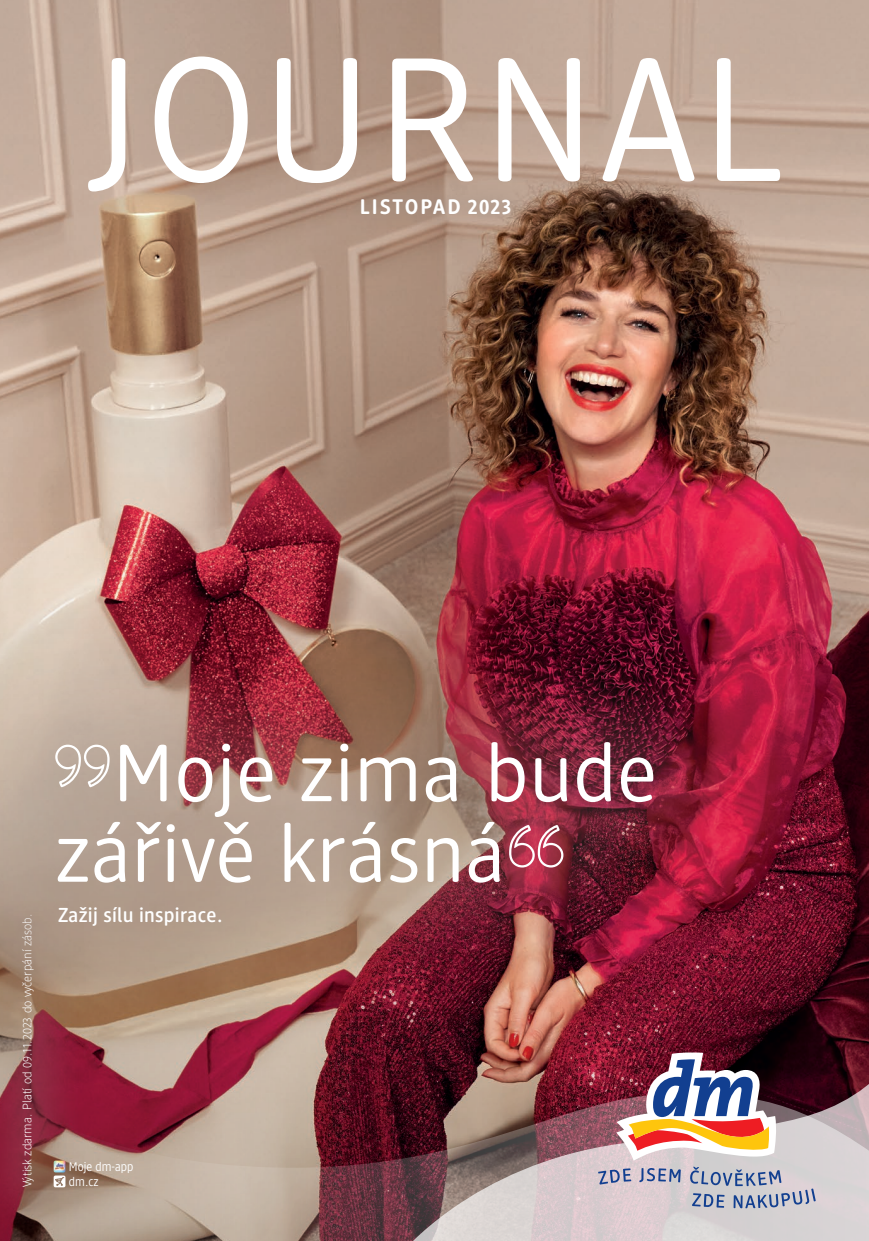
<style>
.page{position:relative;width:869px;height:1241px;background:#fff}
.page>*{position:absolute;margin:0;border:0;box-sizing:border-box;transform-origin:0 0}
.t1{font:175px "DM Brand";letter-spacing:.035em;color:#fff}
.t2{font:80.5px/80.5px "DM Brand";letter-spacing:.015em;color:#fff}
.t3{font:700 21px "DM Brand";letter-spacing:.085em;color:#fff}
.t4{font:500 20.12px "DM Brand";letter-spacing:.015em;color:#fff}
.t5{font:12.42px/14.9px "DM Intelligence";letter-spacing:.005em;color:#fff}
.t6{font:300 12.25px "DM Brand";color:#fff}
</style>
<div class="page">
<img style="left:0;top:0;width:868px;height:521px">
<img style="left:0;top:521px;width:868px;height:550px">
<svg style="left:395px;top:1064px;width:473px;height:7px;background:#622029"></svg>
<svg style="left:90px;top:1071px;width:778px;height:169px;background:#a17e7f"></svg>
<svg style="left:616px;top:1052px;width:160px;height:108px"></svg>
<svg style="left:598px;top:1168px;width:33px;height:16px"></svg>
<svg style="left:639px;top:1167px;width:41px;height:15px"></svg>
<svg style="left:689px;top:1166px;width:126px;height:41px;background:#afb4c4"></svg>
<div style="left:345px;top:183px;width:181px;height:47px;background:#95847c;opacity:.9"></div>
<div style="left:0;top:867px;width:90px;height:373px;background:#95847c;opacity:.4"></div>
<svg style="left:54px;top:1160px;width:11px;height:27px"></svg>
<div style="left:0;top:639px;width:756px;height:390px;background:#95847c;opacity:.25"></div>
<svg style="left:55px;top:744px;width:54px;height:43px"></svg>
<svg style="left:509px;top:824px;width:54px;height:43px"></svg>
<h1 class="t1" style="left:87px;top:10px;width:697px">JOURNAL</h1>
<h3 class="t3" style="left:359px;top:194px;width:153px">LISTOPAD 2023</h3>
<p class="t6" style="left:19px;top:1187px;width:275px;rotate:-90deg">Výtisk zdarma. Platí od 09.11.2023 do vyčerpání zásob.</p>
<h2 class="t2" style="left:55px;top:730px;width:602px;text-indent:58px">Moje zima bude zářivě krásná</h2>
<h3 class="t4" style="left:58px;top:902px;width:166px">Zažij sílu inspirace.</h3>
<p class="t5" style="left:69px;top:1158px;width:66px">Moje dm-app dm.cz</p>
</div>
